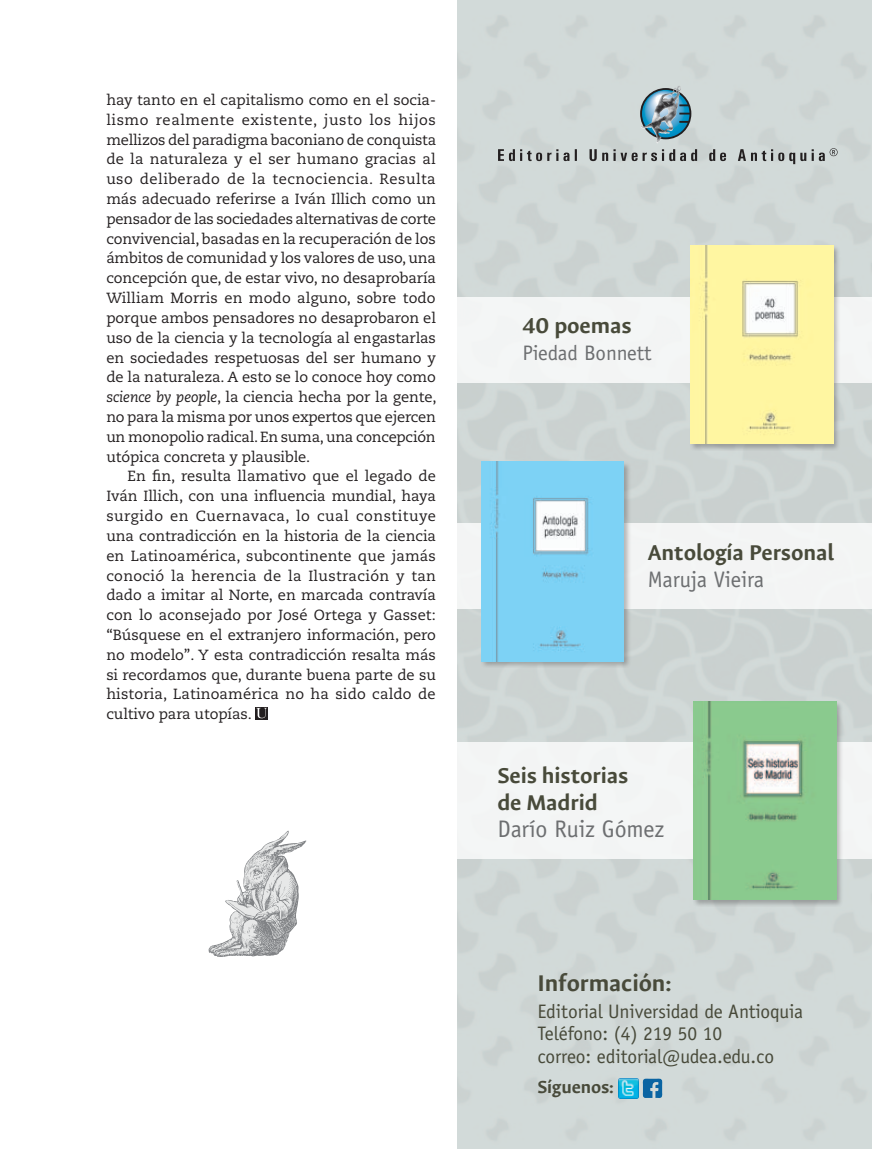
<style>
.page{position:relative;width:872px;height:1149px;background:#fff}
.page>*{position:absolute;margin:0;border:0;box-sizing:border-box;transform-origin:0 0}
.t1{font:700 25.5px "Ancizar Sans";letter-spacing:-.005em;color:#484a3a}
.t2{font:700 24px/27px "Ancizar Sans";letter-spacing:-.005em;color:#484a3a}
.t3{font:24px "Officina Sans";letter-spacing:-.005em;color:#6d6f71}
.t4{font:22.5px "Officina Sans";letter-spacing:-.005em;color:#6d6f71}
.t5{font:21px "Officina Sans";letter-spacing:-.005em;color:#6d6f71}
.t6{font:19.5px/22.5px "Officina Sans";letter-spacing:-.005em;color:#484a3a}
.t7{font:700 19.5px "Ancizar Sans";letter-spacing:-.005em;color:#484a3a}
.t8{font:14.7px/19.8px "Caecilia LT Std";letter-spacing:-.005em;color:#231f20;text-align:justify}
.s1{font-style:italic}
</style>
<div class="page">
<svg style="left:255px;top:707px;width:13px;height:12px"></svg>
<svg style="left:256px;top:707px;width:11px;height:11px"></svg>
<svg style="left:208px;top:830px;width:99px;height:126px"></svg>
<img style="left:457px;top:0;width:415px;height:1148px">
<div style="left:457px;top:297px;width:415px;height:85px;background:#f4f6f5"></div>
<div style="left:457px;top:523px;width:415px;height:85px;background:#f3f4f4"></div>
<div style="left:457px;top:742px;width:415px;height:116px;background:#f4f5f5"></div>
<svg style="left:640px;top:88px;width:51px;height:51px"></svg>
<img style="left:640px;top:85px;width:39px;height:44px">
<svg style="left:498px;top:149px;width:71px;height:12px"></svg>
<svg style="left:575px;top:149px;width:2px;height:12px"></svg>
<svg style="left:589px;top:149px;width:108px;height:12px"></svg>
<svg style="left:709px;top:149px;width:17px;height:12px"></svg>
<svg style="left:738px;top:148px;width:99px;height:16px;background:#acb1b0"></svg>
<img style="left:618px;top:1077px;width:20px;height:20px">
<svg style="left:642px;top:1078px;width:20px;height:19px"></svg>
<div style="left:689px;top:244px;width:151px;height:207px;background:#231f20;opacity:.3"></div>
<img style="left:691px;top:246px;width:142px;height:197px">
<div style="left:480px;top:461px;width:151px;height:206px;background:#231f20;opacity:.3"></div>
<img style="left:482px;top:461px;width:142px;height:200px">
<div style="left:692px;top:699px;width:151px;height:207px;background:#231f20;opacity:.3"></div>
<img style="left:694px;top:701px;width:142px;height:198px">
<p class="t8" style="left:106px;top:90px;width:332px">hay tanto en el capitalismo como en el socia&shy;lismo realmente existente, justo los hijos mellizos del paradigma baconiano de conquista de la naturaleza y el ser humano gracias al uso deliberado de la tecnociencia. Resulta más adecuado referirse a Iván Illich como un pensador de las sociedades alternativas de corte convivencial, basadas en la recuperación de los ámbitos de comunidad y los valores de uso, una concepción que, de estar vivo, no desaprobaría William Morris en modo alguno, sobre todo porque ambos pensadores no desaprobaron el uso de la ciencia y la tecnología al engastarlas en sociedades respetuosas del ser humano y de la naturaleza. A esto se lo conoce hoy como <span class="s1">science by people</span>, la ciencia hecha por la gente, no para la misma por unos expertos que ejercen un monopolio radical. En suma, una concepción utópica concreta y plausible.</p>
<p class="t8" style="left:106px;top:466px;width:331px;text-indent:21px">En fin, resulta llamativo que el legado de Iván Illich, con una influencia mundial, haya surgido en Cuernavaca, lo cual constituye una contradicción en la historia de la ciencia en Latinoamérica, subcontinente que jamás conoció la herencia de la Ilustración y tan dado a imitar al Norte, en marcada contravía con lo aconsejado por José Ortega y Gasset: “Búsquese en el extranjero información, pero no modelo”. Y esta contradicción resalta más si recordamos que, durante buena parte de su historia, Latinoamérica no ha sido caldo de cultivo para utopías.</p>
<h2 class="t2" style="left:522px;top:312px;width:111px">40 poemas</h2>
<h3 class="t5" style="left:522px;top:340px;width:130px">Piedad Bonnett</h3>
<h2 class="t2" style="left:648px;top:539px;width:188px">Antología Personal</h2>
<h3 class="t4" style="left:648px;top:566px;width:118px">Maruja Vieira</h3>
<h2 class="t2" style="left:497px;top:762px;width:132px">Seis historias de Madrid</h2>
<h2 class="t3" style="left:497px;top:814px;width:168px">Darío Ruiz Gómez</h2>
<h1 class="t1" style="left:537px;top:969px;width:136px">Información:</h1>
<h3 class="t6" style="left:537px;top:999px;width:267px">Editorial Universidad de Antioquia<br>Teléfono: (4) 219 50 10<br>correo: editorial@udea.edu.co</h3>
<h3 class="t7" style="left:537px;top:1076px;width:78px">Síguenos:</h3>
</div>
